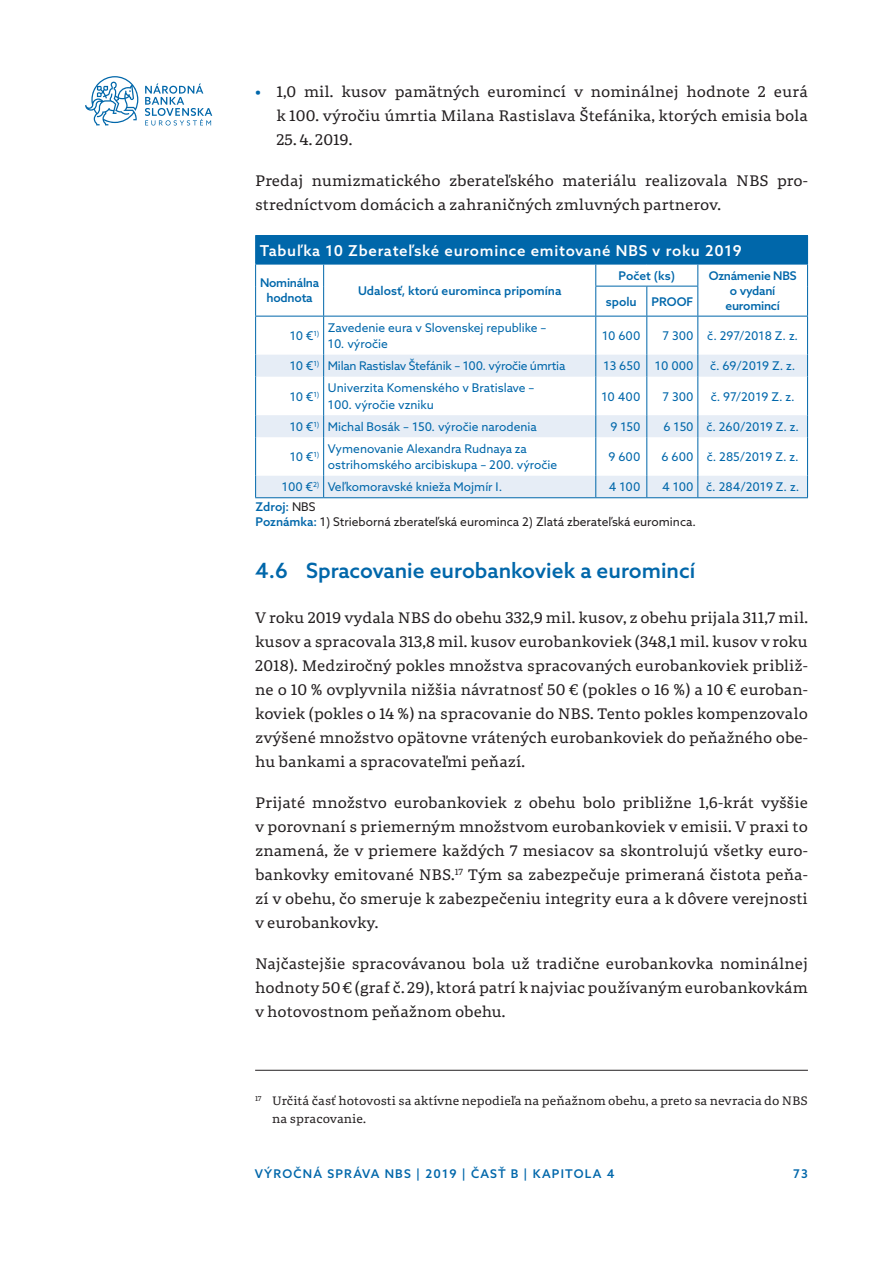
<style>
.page{position:relative;width:893px;height:1263px;background:#fff}
.page>*{position:absolute;margin:0;border:0;box-sizing:border-box;transform-origin:0 0}
.Nadpis_2{font:500 21px "Azo Sans";color:#0067aa}
._01_Body_text{font:15px/24px "Portada Text";color:#231f20;text-align:justify}
._02_Body_odsad{font:15px/24px "Portada Text";color:#231f20;text-align:right}
.tab_nadpis{font:500 15px "Azo Sans";letter-spacing:.05em;color:#fff}
.tab_text{font:12px/16.5px "Azo Sans";color:#0067aa}
.poznamky{font:12px/18px "Portada Text";color:#231f20}
.tab_zdroj{font:12px "Azo Sans";color:#231f20}
.tab_hlavicka{font:500 12px "Azo Sans";color:#0067aa}
.tab_hlavicka-2{font:500 12px/15px "Azo Sans";letter-spacing:-.02em;color:#0067aa;text-align:center}
.tab_text-2{font:12px "Azo Sans";letter-spacing:-.02em;color:#0067aa}
.tab_hlavicka-3{font:500 12px "Azo Sans";letter-spacing:.1em;color:#0067aa}
.tab_zdroj-2{font:500 12px "Azo Sans";letter-spacing:-.005em;color:#0067aa}
.s1{font-family:"Portada Text Sb";color:#0067aa}
.s2{font-weight:400;color:#231f20}
.s3{font-weight:500;color:#0067aa}
</style>
<div class="page">
<svg style="left:145px;top:83px;width:67px;height:43px"></svg>
<svg style="left:85px;top:76px;width:53px;height:49px"></svg>
<div style="left:256px;top:235px;width:551px;height:29px;background:#0067aa"></div>
<svg style="left:256px;top:355px;width:551px;height:142px"></svg>
<svg style="left:323px;top:265px;width:1px;height:21px"></svg>
<svg style="left:595px;top:265px;width:1px;height:21px"></svg>
<svg style="left:697px;top:265px;width:1px;height:21px"></svg>
<hr style="left:323px;top:286px;width:1px;height:30px;background:#0067aa">
<hr style="left:595px;top:286px;width:52px;height:1px;background:#0067aa">
<hr style="left:595px;top:286px;width:1px;height:30px;background:#0067aa">
<hr style="left:647px;top:286px;width:51px;height:1px;background:#0067aa">
<hr style="left:646px;top:286px;width:1px;height:30px;background:#0067aa">
<hr style="left:697px;top:286px;width:1px;height:30px;background:#0067aa">
<hr style="left:807px;top:286px;width:1px;height:30px;background:#0067aa">
<hr style="left:324px;top:316px;width:272px;height:1px;background:#0067aa">
<hr style="left:323px;top:316px;width:1px;height:39px;background:#0067aa">
<hr style="left:595px;top:316px;width:1px;height:39px;background:#0067aa">
<hr style="left:646px;top:316px;width:1px;height:39px;background:#0067aa">
<hr style="left:698px;top:316px;width:110px;height:1px;background:#0067aa">
<hr style="left:697px;top:316px;width:1px;height:39px;background:#0067aa">
<svg style="left:323px;top:355px;width:1px;height:22px"></svg>
<svg style="left:595px;top:355px;width:1px;height:22px"></svg>
<svg style="left:646px;top:355px;width:1px;height:22px"></svg>
<svg style="left:697px;top:355px;width:1px;height:22px"></svg>
<hr style="left:323px;top:377px;width:1px;height:38px;background:#0067aa">
<hr style="left:595px;top:377px;width:1px;height:38px;background:#0067aa">
<hr style="left:646px;top:377px;width:1px;height:38px;background:#0067aa">
<hr style="left:697px;top:377px;width:1px;height:38px;background:#0067aa">
<svg style="left:323px;top:415px;width:1px;height:22px"></svg>
<svg style="left:595px;top:415px;width:1px;height:22px"></svg>
<svg style="left:646px;top:415px;width:1px;height:22px"></svg>
<svg style="left:697px;top:415px;width:1px;height:22px"></svg>
<hr style="left:323px;top:437px;width:1px;height:39px;background:#0067aa">
<hr style="left:595px;top:437px;width:1px;height:39px;background:#0067aa">
<hr style="left:646px;top:437px;width:1px;height:39px;background:#0067aa">
<hr style="left:697px;top:437px;width:1px;height:39px;background:#0067aa">
<svg style="left:323px;top:476px;width:1px;height:21px"></svg>
<svg style="left:595px;top:476px;width:1px;height:21px"></svg>
<svg style="left:646px;top:476px;width:1px;height:21px"></svg>
<svg style="left:697px;top:476px;width:1px;height:21px"></svg>
<hr style="left:255px;top:286px;width:1px;height:30px;background:#0067aa">
<hr style="left:255px;top:316px;width:69px;height:1px;background:#0067aa">
<hr style="left:255px;top:235px;width:69px;height:1px;background:#0067aa">
<svg style="left:255px;top:236px;width:1px;height:50px"></svg>
<hr style="left:698px;top:235px;width:110px;height:1px;background:#0067aa">
<svg style="left:807px;top:236px;width:1px;height:50px"></svg>
<hr style="left:255px;top:264px;width:69px;height:1px;background:#0067aa">
<hr style="left:324px;top:264px;width:272px;height:1px;background:#0067aa">
<hr style="left:596px;top:264px;width:51px;height:1px;background:#0067aa">
<hr style="left:647px;top:264px;width:51px;height:1px;background:#0067aa">
<hr style="left:698px;top:264px;width:110px;height:1px;background:#0067aa">
<hr style="left:255px;top:316px;width:1px;height:39px;background:#0067aa">
<hr style="left:596px;top:316px;width:51px;height:1px;background:#0067aa">
<hr style="left:647px;top:316px;width:51px;height:1px;background:#0067aa">
<hr style="left:807px;top:316px;width:1px;height:39px;background:#0067aa">
<svg style="left:255px;top:355px;width:1px;height:22px"></svg>
<svg style="left:807px;top:355px;width:1px;height:22px"></svg>
<hr style="left:255px;top:377px;width:1px;height:38px;background:#0067aa">
<hr style="left:807px;top:377px;width:1px;height:38px;background:#0067aa">
<svg style="left:255px;top:415px;width:1px;height:22px"></svg>
<svg style="left:807px;top:415px;width:1px;height:22px"></svg>
<hr style="left:255px;top:437px;width:1px;height:39px;background:#0067aa">
<hr style="left:807px;top:437px;width:1px;height:39px;background:#0067aa">
<svg style="left:255px;top:476px;width:1px;height:21px"></svg>
<svg style="left:807px;top:476px;width:1px;height:21px"></svg>
<hr style="left:255px;top:497px;width:69px;height:1px;background:#0067aa">
<hr style="left:324px;top:497px;width:272px;height:1px;background:#0067aa">
<hr style="left:596px;top:497px;width:51px;height:1px;background:#0067aa">
<hr style="left:647px;top:497px;width:51px;height:1px;background:#0067aa">
<hr style="left:698px;top:497px;width:110px;height:1px;background:#0067aa">
<hr style="left:255px;top:1070px;width:553px;height:1px;background:#231f20">
<p class="_02_Body_odsad" style="left:255px;top:79px;width:554px"><span class="s1">•</span> 1,0 mil. kusov pamätných euromincí v nominálnej hodnote 2 eurá k 100. výročiu úmrtia Milana Rastislava Štefánika, ktorých emisia bola</p>
<p class="_02_Body_odsad" style="left:276px;top:127px;width:77px">25. 4. 2019.</p>
<p class="_01_Body_text" style="left:255px;top:168px;width:554px">Predaj numizmatického zberateľského materiálu realizovala NBS pro&shy;stredníctvom domácich a zahraničných zmluvných partnerov.</p>
<p class="tab_nadpis" style="left:260px;top:240px;width:484px">Tabuľka 10 Zberateľské euromince emitované NBS v roku 2019</p>
<p class="tab_hlavicka-2" style="left:260px;top:275px;width:61px">Nominálna hodnota</p>
<p class="tab_hlavicka" style="left:358px;top:283px;width:205px">Udalosť, ktorú eurominca pripomína</p>
<p class="tab_hlavicka" style="left:619px;top:268px;width:58px">Počet (ks)</p>
<p class="tab_hlavicka-2" style="left:709px;top:268px;width:89px">Oznámenie NBS</p>
<p class="tab_hlavicka-2" style="left:725px;top:283px;width:56px">o vydaní euromincí</p>
<p class="tab_hlavicka" style="left:606px;top:294px;width:32px">spolu</p>
<p class="tab_hlavicka" style="left:651px;top:294px;width:43px">PROOF</p>
<p class="tab_text" style="left:290px;top:327px;width:31px">10 €<sup>1)</sup></p>
<p class="tab_text" style="left:328px;top:319px;width:220px">Zavedenie eura v Slovenskej republike –</p>
<p class="tab_text" style="left:328px;top:336px;width:62px">10. výročie</p>
<p class="tab_text" style="left:602px;top:327px;width:40px">10 600</p>
<p class="tab_text" style="left:662px;top:327px;width:33px">7 300</p>
<p class="tab_text" style="left:707px;top:327px;width:92px">č. 297/2018 Z. z.</p>
<p class="tab_text" style="left:290px;top:358px;width:31px">10 €<sup>1)</sup></p>
<p class="tab_text-2" style="left:328px;top:358px;width:239px">Milan Rastislav Štefánik – 100. výročie úmrtia</p>
<p class="tab_text" style="left:604px;top:358px;width:38px">13 650</p>
<p class="tab_text" style="left:655px;top:358px;width:40px">10 000</p>
<p class="tab_text" style="left:710px;top:358px;width:87px">č. 69/2019 Z. z.</p>
<p class="tab_text" style="left:290px;top:388px;width:31px">10 €<sup>1)</sup></p>
<p class="tab_text" style="left:328px;top:380px;width:208px">Univerzita Komenského v Bratislave –<br>100. výročie vzniku</p>
<p class="tab_text" style="left:601px;top:388px;width:40px">10 400</p>
<p class="tab_text" style="left:662px;top:388px;width:33px">7 300</p>
<p class="tab_text" style="left:711px;top:388px;width:85px">č. 97/2019 Z. z.</p>
<p class="tab_text" style="left:290px;top:418px;width:31px">10 €<sup>1)</sup></p>
<p class="tab_text" style="left:328px;top:418px;width:211px">Michal Bosák – 150. výročie narodenia</p>
<p class="tab_text" style="left:610px;top:418px;width:31px">9 150</p>
<p class="tab_text" style="left:663px;top:418px;width:32px">6 150</p>
<p class="tab_text" style="left:706px;top:418px;width:94px">č. 260/2019 Z. z.</p>
<p class="tab_text" style="left:290px;top:448px;width:31px">10 €<sup>1)</sup></p>
<p class="tab_text" style="left:328px;top:440px;width:231px">Vymenovanie Alexandra Rudnaya za ostrihomského arcibiskupa – 200. výročie</p>
<p class="tab_text" style="left:608px;top:448px;width:33px">9 600</p>
<p class="tab_text" style="left:661px;top:448px;width:34px">6 600</p>
<p class="tab_text" style="left:707px;top:448px;width:93px">č. 285/2019 Z. z.</p>
<p class="tab_text" style="left:282px;top:479px;width:39px">100 €<sup>2)</sup></p>
<p class="tab_text" style="left:328px;top:479px;width:176px">Veľkomoravské knieža Mojmír I.</p>
<p class="tab_text" style="left:609px;top:479px;width:33px">4 100</p>
<p class="tab_text" style="left:662px;top:479px;width:33px">4 100</p>
<p class="tab_text" style="left:706px;top:479px;width:94px">č. 284/2019 Z. z.</p>
<p class="tab_zdroj-2" style="left:256px;top:499px;width:62px">Zdroj: <span class="s2">NBS</span></p>
<p class="tab_zdroj" style="left:256px;top:514px;width:442px"><span class="s3">Poznámka:</span> 1) Strieborná zberateľská eurominca 2) Zlatá zberateľská eurominca.</p>
<p class="Nadpis_2" style="left:255px;top:557px;width:442px">4.6 Spracovanie eurobankoviek a euromincí</p>
<p class="_01_Body_text" style="left:255px;top:606px;width:554px">V roku 2019 vydala NBS do obehu 332,9 mil. kusov, z obehu prijala 311,7 mil. kusov a spracovala 313,8 mil. kusov eurobankoviek (348,1 mil. kusov v roku 2018). Medziročný pokles množstva spracovaných eurobankoviek približ&shy;ne o 10 % ovplyvnila nižšia návratnosť 50 € (pokles o 16 %) a 10 € euroban&shy;koviek (pokles o 14 %) na spracovanie do NBS. Tento pokles kompenzovalo zvýšené množstvo opätovne vrátených eurobankoviek do peňažného obe&shy;hu bankami a spracovateľmi peňazí.</p>
<p class="_01_Body_text" style="left:255px;top:791px;width:554px">Prijaté množstvo eurobankoviek z obehu bolo približne 1,6-krát vyššie v porovnaní s priemerným množstvom eurobankoviek v emisii. V praxi to znamená, že v priemere každých 7 mesiacov sa skontrolujú všetky euro&shy;bankovky emitované NBS.<sup>17</sup> Tým sa zabezpečuje primeraná čistota peňa&shy;zí v obehu, čo smeruje k zabezpečeniu integrity eura a k dôvere verejnosti v eurobankovky.</p>
<p class="_01_Body_text" style="left:255px;top:952px;width:554px">Najčastejšie spracovávanou bola už tradične eurobankovka nominálnej hodnoty 50 € (graf č. 29), ktorá patrí k najviac používaným eurobankovkám v hotovostnom peňažnom obehu.</p>
<p class="poznamky" style="left:272px;top:1091px;width:537px;text-indent:-17px"><sup>17</sup> Určitá časť hotovosti sa aktívne nepodieľa na peňažnom obehu, a preto sa nevracia do NBS na spracovanie.</p>
<p class="tab_hlavicka-3" style="left:255px;top:1166px;width:361px">VÝROČNÁ SPRÁVA NBS | 2019 | ČASŤ B | KAPITOLA 4</p>
<p class="tab_hlavicka" style="left:793px;top:1166px;width:16px">73</p>
</div>
